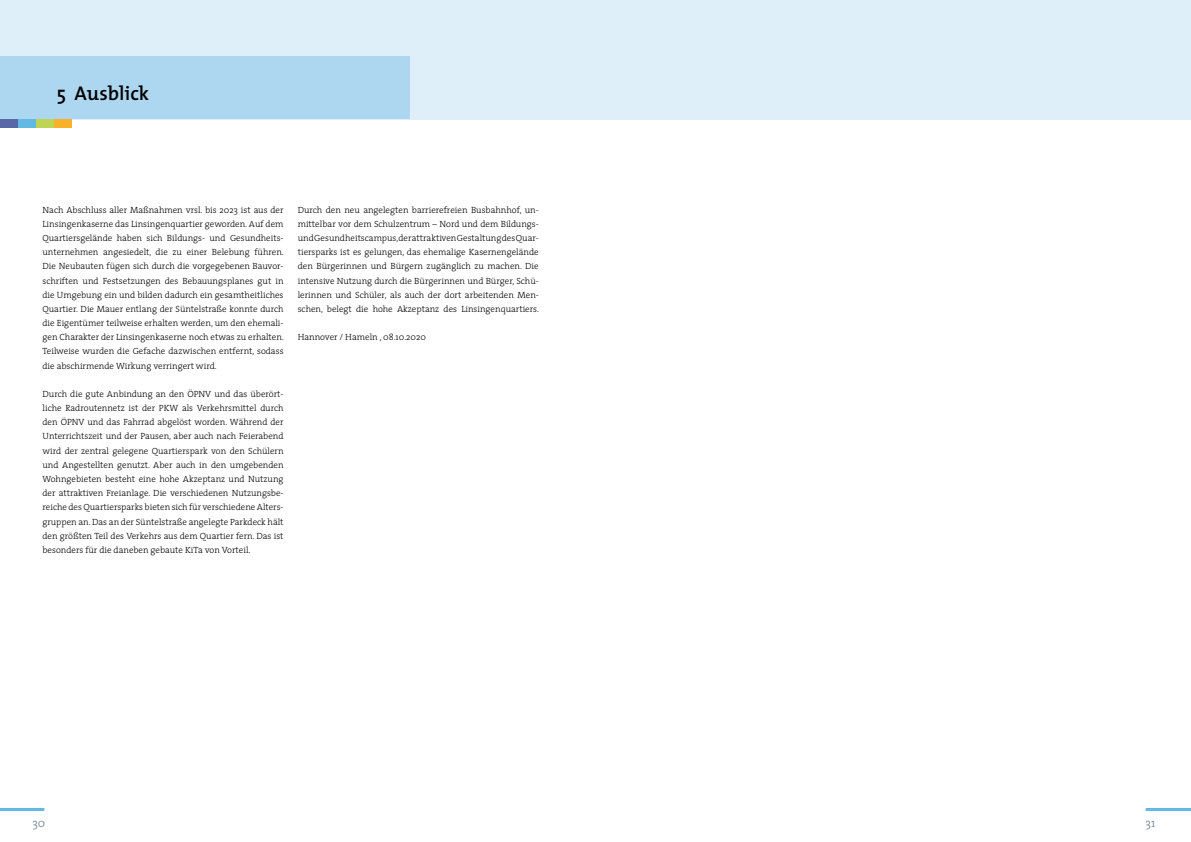
<style>
.page{position:relative;width:1191px;height:842px;background:#fff}
.page>*{position:absolute;margin:0;border:0;box-sizing:border-box;transform-origin:0 0}
.t1{font:600 20px "The Mix";color:#000}
.t2{font:300 12px "The Serif";color:#687881}
.t3{font:300 9px/14.2px "The Serif";color:#000;text-align:justify}
</style>
<div class="page">
<div style="left:0;top:0;width:1191px;height:119px;background:#deeffa"></div>
<div style="left:0;top:57px;width:410px;height:62px;background:#add7f1"></div>
<div style="left:0;top:119px;width:18px;height:9px;background:#5868a6"></div>
<div style="left:18px;top:119px;width:18px;height:9px;background:#61b9e4"></div>
<div style="left:36px;top:119px;width:18px;height:9px;background:#c0d454"></div>
<div style="left:54px;top:119px;width:18px;height:9px;background:#f9b02a"></div>
<hr style="left:1145px;top:808px;width:46px;height:3px;background:#61b9e4">
<hr style="left:0;top:808px;width:44px;height:3px;background:#61b9e4">
<h1 class="t1" style="left:57px;top:77px;width:94px">5 Ausblick</h1>
<p class="t3" style="left:43px;top:202px;width:243px">Nach Abschluss aller Maßnahmen vrsl. bis 2023 ist aus der Linsingenkaserne das Linsingenquartier geworden. Auf dem Quartiersgelände haben sich Bildungs- und Gesundheits&shy;unternehmen angesiedelt, die zu einer Belebung führen.<br>Die Neubauten fügen sich durch die vorgegebenen Bauvor&shy;schriften und Festsetzungen des Bebauungsplanes gut in die Umgebung ein und bilden dadurch ein gesamtheitliches Quartier. Die Mauer entlang der Süntelstraße konnte durch die Eigentümer teilweise erhalten werden, um den ehemali&shy;gen Charakter der Linsingenkaserne noch etwas zu erhalten.<br>Teilweise wurden die Gefache dazwischen entfernt, sodass die abschirmende Wirkung verringert wird.</p>
<p class="t3" style="left:43px;top:386px;width:242px">Durch die gute Anbindung an den ÖPNV und das überört&shy;liche Radroutennetz ist der PKW als Verkehrsmittel durch den ÖPNV und das Fahrrad abgelöst worden. Während der Unterrichtszeit und der Pausen, aber auch nach Feierabend wird der zentral gelegene Quartierspark von den Schülern und Angestellten genutzt. Aber auch in den umgebenden Wohngebieten besteht eine hohe Akzeptanz und Nutzung der attraktiven Freianlage. Die verschiedenen Nutzungsbe&shy;reiche des Quartiersparks bieten sich für verschiedene Alters&shy;gruppen an. Das an der Süntelstraße angelegte Parkdeck hält den größten Teil des Verkehrs aus dem Quartier fern. Das ist besonders für die daneben gebaute KiTa von Vorteil.</p>
<p class="t3" style="left:298px;top:202px;width:243px;text-align:left">Durch den neu angelegten barrierefreien Busbahnhof, un&shy;mittelbar vor dem Schulzentrum – Nord und dem Bildungs&shy;und Gesundheitscampus, der attraktiven Gestaltung des Quar&shy;tiersparks ist es gelungen, das ehemalige Kasernengelände den Bürgerinnen und Bürgern zugänglich zu machen. Die intensive Nutzung durch die Bürgerinnen und Bürger, Schü&shy;lerinnen und Schüler, als auch der dort arbeitenden Men&shy;schen, belegt die hohe Akzeptanz des Linsingenquartiers.</p>
<p class="t3" style="left:298px;top:330px;width:130px">Hannover / Hameln , 08.10.2020</p>
<h2 class="t2" style="left:32px;top:813px;width:14px">30</h2>
<h2 class="t2" style="left:1145px;top:813px;width:11px">31</h2>
</div>
